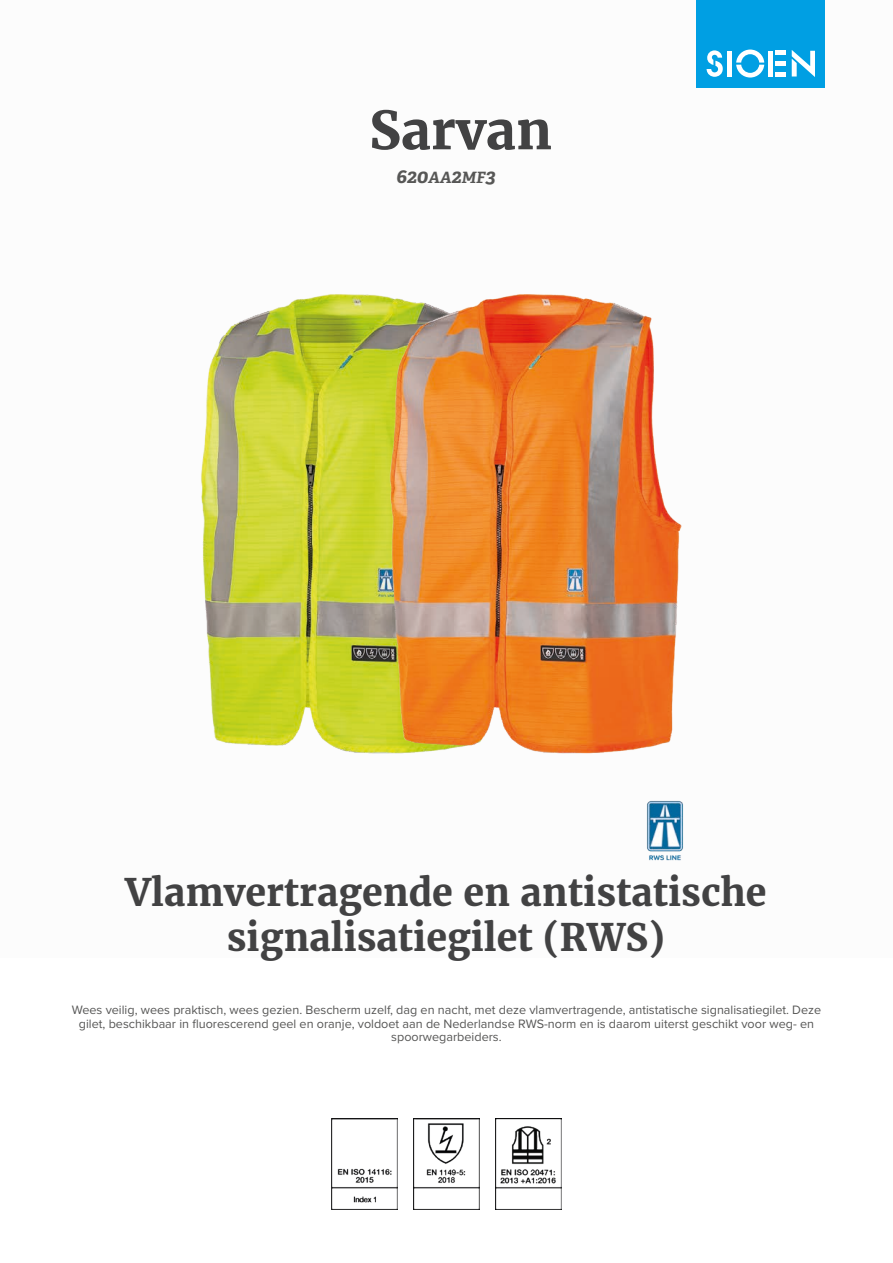
<style>
.page{position:relative;width:893px;height:1263px;background:#fff}
.page>*{position:absolute;margin:0;border:0;box-sizing:border-box;transform-origin:0 0}
.t1{font:700 52.5px "Merriweather";color:#424243}
.t2{font:700 37.5px/45px "Merriweather";color:#424243;text-align:center}
.t3{font:italic 700 19.5px "Adelle";color:#575756}
.t4{font:12.6px/13.6px "Proxima Nova";color:#575756;text-align:center}
.s1{font-size:15.6px}
</style>
<div class="page">
<div style="left:697px;top:0;width:128px;height:88px;background:#009fe3"></div>
<svg style="left:707px;top:50px;width:16px;height:27px"></svg>
<svg style="left:736px;top:50px;width:28px;height:28px"></svg>
<div style="left:727px;top:51px;width:5px;height:26px;background:#fff"></div>
<div style="left:768px;top:51px;width:5px;height:26px;background:#fff"></div>
<div style="left:775px;top:72px;width:11px;height:5px;background:#fff"></div>
<div style="left:775px;top:61px;width:11px;height:5px;background:#fff"></div>
<hr style="left:775px;top:51px;width:11px;height:4px;background:#fff">
<svg style="left:792px;top:50px;width:23px;height:27px"></svg>
<img style="left:331px;top:1118px;width:67px;height:92px">
<img style="left:413px;top:1118px;width:67px;height:92px">
<img style="left:495px;top:1118px;width:67px;height:92px">
<img style="left:201px;top:299px;width:97px;height:447px">
<img style="left:298px;top:294px;width:386px;height:567px">
<h1 class="t1" style="left:369px;top:95px;width:184px">Sarvan</h1>
<h3 class="t3" style="left:396px;top:164px;width:101px">620<span class="s1">AA</span>2<span class="s1">MF</span>3</h3>
<h2 class="t2" style="left:125px;top:869px;width:643px">Vlamvertragende en antistatische signalisatiegilet (RWS)</h2>
<p class="t4" style="left:72px;top:1002px;width:751px">Wees veilig, wees praktisch, wees gezien. Bescherm uzelf, dag en nacht, met deze vlamvertragende, antistatische signalisatiegilet. Deze gilet, beschikbaar in fluorescerend geel en oranje, voldoet aan de Nederlandse RWS-norm en is daarom uiterst geschikt voor weg- en spoorwegarbeiders.</p>
</div>
